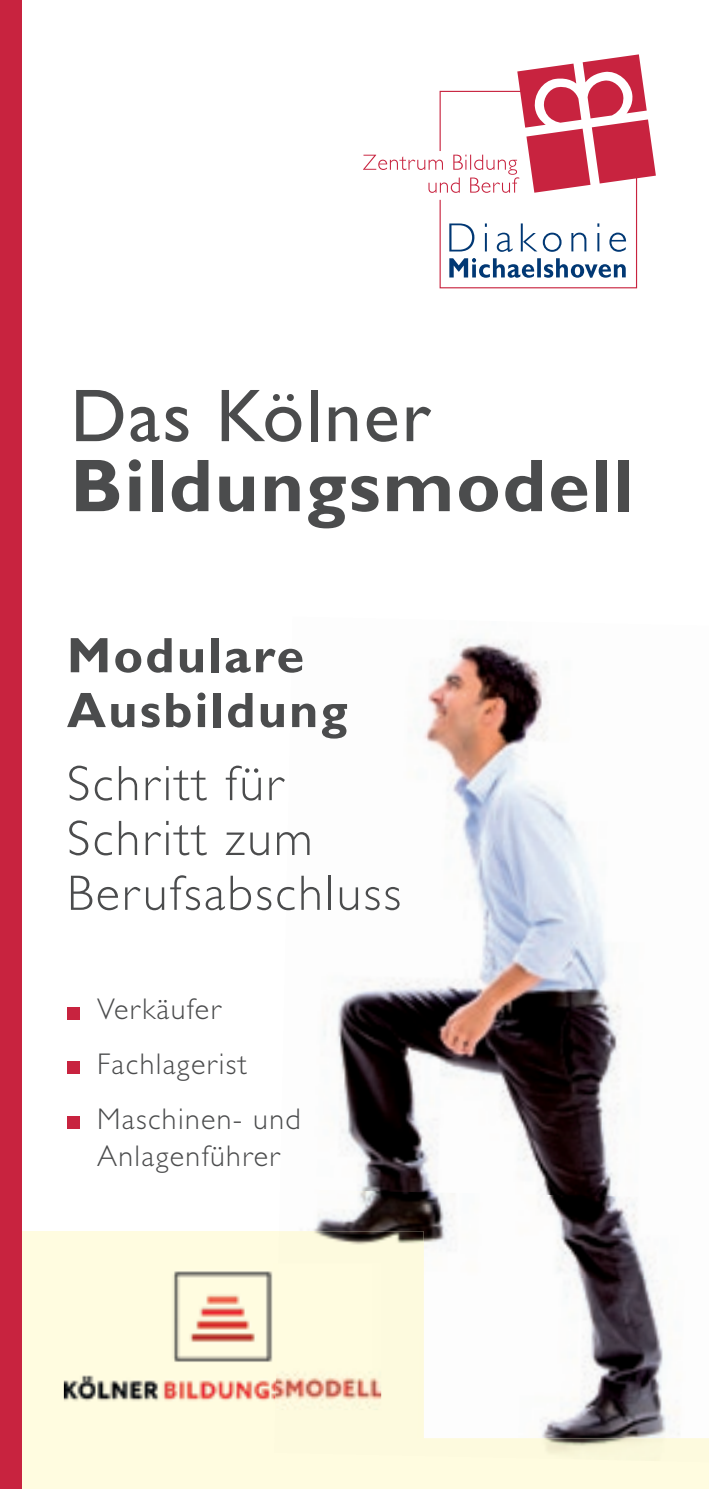
<style>
.page{position:relative;width:709px;height:1489px;background:#fff}
.page>*{position:absolute;margin:0;border:0;box-sizing:border-box;transform-origin:0 0}
.t1{font:700 75px/70px "Gill Sans Std";letter-spacing:.025em;color:#4b4c4d}
.t2{font:300 50px/54.8px "Gill Sans Std";letter-spacing:.045em;color:#4b4c4d}
.t3{font:700 50px/54.8px "Gill Sans Std";letter-spacing:.045em;color:#4b4c4d}
.t4{font:300 30px/54.8px "Gill Sans Std";letter-spacing:.045em;color:#4b4c4d}
.s1{font-weight:400}
</style>
<div class="page">
<div style="left:0;top:1231px;width:423px;height:257px;background:#fffce0"></div>
<img style="left:64px;top:1271px;width:210px;height:131px">
<div style="left:0;top:1438px;width:709px;height:50px;background:#fffce0"></div>
<img style="left:323px;top:639px;width:298px;height:550px">
<img style="left:313px;top:1189px;width:338px;height:85px">
<img style="left:423px;top:1274px;width:257px;height:164px">
<img style="left:274px;top:1231px;width:149px;height:179px">
<img style="left:275px;top:1263px;width:106px;height:146px">
<img style="left:544px;top:1438px;width:101px;height:15px">
<div style="left:67px;top:1006px;width:13px;height:13px;background:#c8233f"></div>
<div style="left:67px;top:1061px;width:13px;height:13px;background:#c8233f"></div>
<div style="left:67px;top:1116px;width:13px;height:12px;background:#c8233f"></div>
<div style="left:0;top:0;width:21px;height:1488px;background:#c8233f"></div>
<svg style="left:363px;top:54px;width:293px;height:234px"></svg>
<h1 class="t1" style="left:70px;top:380px;width:565px"><span class="s1">Das Kölner<br></span>Bildungsmodell</h1>
<h2 class="t3" style="left:67px;top:628px;width:282px">Modulare<br>Ausbildung</h2>
<h2 class="t2" style="left:67px;top:756px;width:336px">Schritt für<br>Schritt zum<br>Berufsabschluss</h2>
<p class="t4" style="left:97px;top:982px;width:205px">Verkäufer<br>Fachlagerist<br>Maschinen- und</p>
<p class="t4" style="left:97px;top:1128px;width:184px">Anlagenführer</p>
</div>
